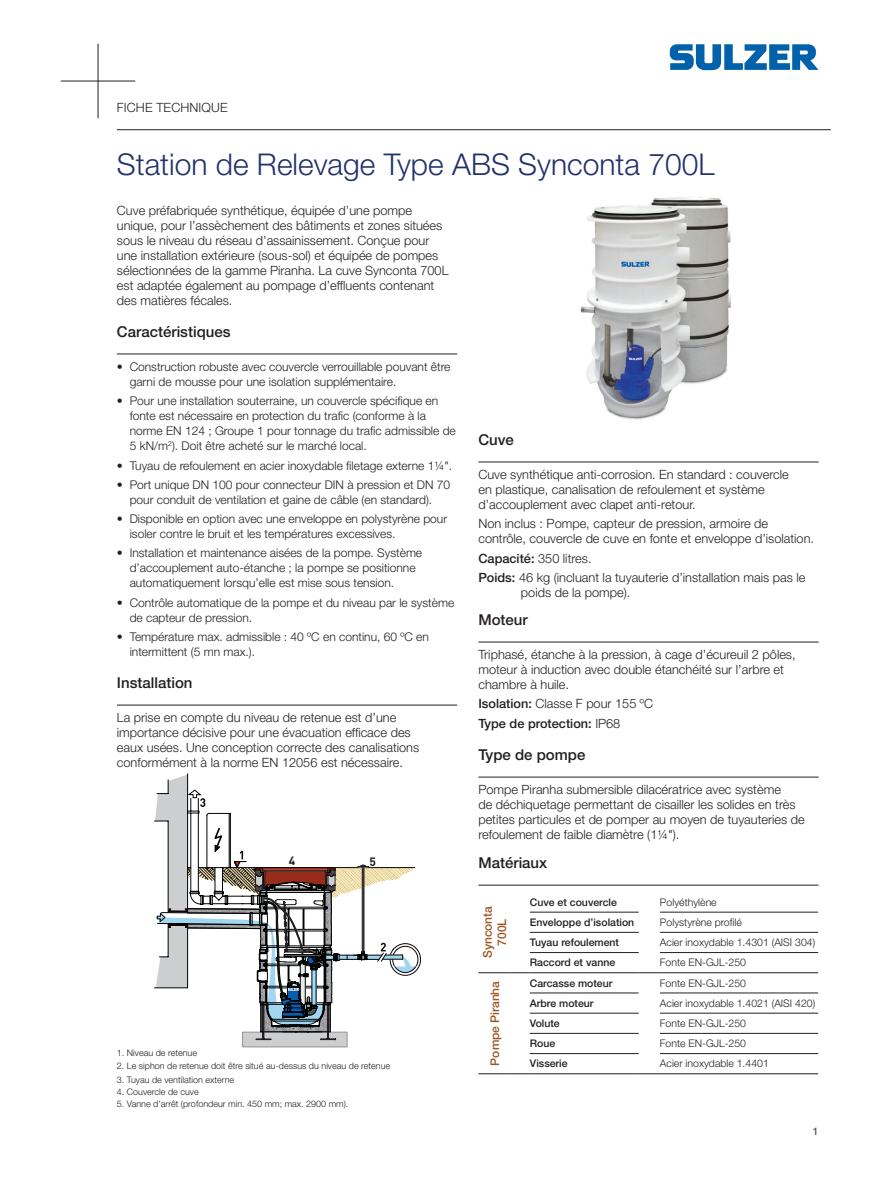
<style>
.page{position:relative;width:893px;height:1191px;background:#fff}
.page>*{position:absolute;margin:0;border:0;box-sizing:border-box;transform-origin:0 0}
.t1{font:300 30px "Helvetica Neue LT Pro";color:#23326a}
.t2{font:500 15px "Helvetica Neue LT Pro";color:#231f20}
.t3{font:300 12.75px/15px "Helvetica Neue LT Pro";color:#231f20}
.t4{font:500 12.75px/19.2px "Helvetica Neue LT Pro";color:#231f20}
.t5{font:300 12px/15px "Helvetica Neue LT Pro";color:#231f20}
.t6{font:500 12px/14.4px "Helvetica Neue LT Pro";letter-spacing:-.005em;color:#9e5522;text-align:center}
.t7{font:700 12px "DIN";color:#231f20}
.t8{font:300 10.5px "Helvetica Neue LT Pro";color:#231f20}
.t9{font:500 10.5px "Helvetica Neue LT Pro";color:#231f20}
.t10{font:500 10.5px "Helvetica Neue LT Pro";color:#5c5c5f}
.t11{font:300 9px "Helvetica Neue LT Pro";color:#231f20}
.s1{font-weight:500}
.s2{font-weight:300}
</style>
<div class="page">
<svg style="left:670px;top:44px;width:148px;height:26px"></svg>
<hr style="left:117px;top:354px;width:340px;height:1px;background:#231f20">
<hr style="left:117px;top:705px;width:340px;height:1px;background:#231f20">
<hr style="left:478px;top:462px;width:341px;height:1px;background:#231f20">
<hr style="left:478px;top:642px;width:341px;height:1px;background:#231f20">
<hr style="left:478px;top:777px;width:341px;height:1px;background:#231f20">
<hr style="left:478px;top:885px;width:341px;height:1px;background:#231f20">
<hr style="left:530px;top:932px;width:109px;height:1px;background:#231f20">
<hr style="left:660px;top:932px;width:158px;height:1px;background:#231f20">
<hr style="left:530px;top:952px;width:109px;height:1px;background:#231f20">
<hr style="left:660px;top:952px;width:158px;height:1px;background:#231f20">
<hr style="left:530px;top:912px;width:109px;height:1px;background:#231f20">
<hr style="left:660px;top:912px;width:158px;height:1px;background:#231f20">
<hr style="left:530px;top:1013px;width:109px;height:1px;background:#231f20">
<hr style="left:660px;top:1013px;width:158px;height:1px;background:#231f20">
<hr style="left:530px;top:1033px;width:109px;height:1px;background:#231f20">
<hr style="left:660px;top:1033px;width:158px;height:1px;background:#231f20">
<hr style="left:530px;top:1053px;width:109px;height:1px;background:#231f20">
<hr style="left:660px;top:1053px;width:158px;height:1px;background:#231f20">
<svg style="left:511px;top:1073px;width:19px;height:1px"></svg>
<hr style="left:530px;top:1073px;width:109px;height:1px;background:#231f20">
<svg style="left:639px;top:1073px;width:21px;height:1px"></svg>
<hr style="left:660px;top:1073px;width:158px;height:1px;background:#231f20">
<hr style="left:478px;top:972px;width:33px;height:1px;background:#231f20">
<svg style="left:511px;top:972px;width:19px;height:1px"></svg>
<hr style="left:530px;top:972px;width:109px;height:1px;background:#231f20">
<svg style="left:639px;top:972px;width:21px;height:1px"></svg>
<hr style="left:660px;top:972px;width:158px;height:1px;background:#231f20">
<hr style="left:478px;top:1073px;width:33px;height:1px;background:#231f20">
<hr style="left:530px;top:992px;width:109px;height:1px;background:#231f20">
<hr style="left:660px;top:992px;width:158px;height:1px;background:#231f20">
<hr style="left:117px;top:129px;width:714px;height:1px;background:#231f20">
<svg style="left:154px;top:773px;width:267px;height:274px"></svg>
<img style="left:580px;top:196px;width:151px;height:224px">
<hr style="left:61px;top:81px;width:74px;height:1px;background:#231f20">
<hr style="left:98px;top:44px;width:1px;height:74px;background:#231f20">
<p class="t3" style="left:117px;top:99px;width:112px">FICHE TECHNIQUE</p>
<h1 class="t1" style="left:117px;top:146px;width:599px">Station de Relevage Type ABS Synconta 700L</h1>
<p class="t3" style="left:117px;top:203px;width:333px">Cuve préfabriquée synthétique, équipée d’une pompe unique, pour l’assèchement des bâtiments et zones situées sous le niveau du réseau d’assainissement. Conçue pour une installation extérieure (sous-sol) et équipée de pompes sélectionnées de la gamme Piranha. La cuve Synconta 700L est adaptée également au pompage d’effluents contenant des matières fécales.</p>
<p class="t2" style="left:117px;top:322px;width:115px">Caractéristiques</p>
<p class="t5" style="left:130px;top:359px;width:322px;text-indent:-13px">• Construction robuste avec couvercle verrouillable pouvant être garni de mousse pour une isolation supplémentaire.</p>
<p class="t5" style="left:130px;top:393px;width:328px;text-indent:-13px">• Pour une installation souterraine, un couvercle spécifique en fonte est nécessaire en protection du trafic (conforme à la norme EN 124 ; Groupe 1 pour tonnage du trafic admissible de 5 kN/m<sup>2</sup>). Doit être acheté sur le marché local.</p>
<p class="t5" style="left:117px;top:457px;width:337px">• Tuyau de refoulement en acier inoxydable filetage externe 1¼".</p>
<p class="t5" style="left:117px;top:477px;width:335px;text-align:center">• Port unique DN 100 pour connecteur DIN à pression et DN 70 pour conduit de ventilation et gaine de câble (en standard).</p>
<p class="t5" style="left:130px;top:511px;width:319px;text-indent:-13px">• Disponible en option avec une enveloppe en polystyrène pour isoler contre le bruit et les températures excessives.</p>
<p class="t5" style="left:130px;top:545px;width:294px;text-indent:-13px">• Installation et maintenance aisées de la pompe. Système d’accouplement auto-étanche ; la pompe se positionne automatiquement lorsqu’elle est mise sous tension.</p>
<p class="t5" style="left:130px;top:594px;width:326px;text-indent:-13px">• Contrôle automatique de la pompe et du niveau par le système de capteur de pression.</p>
<p class="t5" style="left:130px;top:629px;width:301px;text-indent:-13px">• Température max. admissible : 40 ºC en continu, 60 ºC en intermittent (5 mn max.).</p>
<p class="t2" style="left:117px;top:673px;width:77px">Installation</p>
<p class="t3" style="left:117px;top:710px;width:304px">La prise en compte du niveau de retenue est d’une importance décisive pour une évacuation efficace des eaux usées. Une conception correcte des canalisations conformément à la norme EN 12056 est nécessaire.</p>
<p class="t7" style="left:289px;top:853px;width:8px">4</p>
<p class="t7" style="left:370px;top:853px;width:8px">5</p>
<p class="t11" style="left:117px;top:1047px;width:82px">1. Niveau de retenue</p>
<p class="t11" style="left:117px;top:1060px;width:275px">2. Le siphon de retenue doit être situé au-dessus du niveau de retenue</p>
<p class="t11" style="left:117px;top:1074px;width:119px">3. Tuyau de ventilation externe</p>
<p class="t11" style="left:117px;top:1086px;width:83px">4. Couvercle de cuve</p>
<p class="t11" style="left:117px;top:1098px;width:233px">5. Vanne d’arrêt (profondeur min. 450 mm; max. 2900 mm).</p>
<p class="t2" style="left:478px;top:430px;width:37px">Cuve</p>
<p class="t3" style="left:478px;top:467px;width:312px">Cuve synthétique anti-corrosion. En standard : couvercle en plastique, canalisation de refoulement et système d’accouplement avec clapet anti-retour.</p>
<p class="t3" style="left:478px;top:516px;width:337px">Non inclus : Pompe, capteur de pression, armoire de contrôle, couvercle de cuve en fonte et enveloppe d’isolation.</p>
<p class="t3" style="left:478px;top:548px;width:329px;line-height:19.2px"><span class="s1">Capacité:</span> 350 litres.<br><span class="s1">Poids:</span> 46 kg (incluant la tuyauterie d’installation mais pas le</p>
<p class="t3" style="left:521px;top:584px;width:111px">poids de la pompe).</p>
<p class="t2" style="left:478px;top:610px;width:51px">Moteur</p>
<p class="t3" style="left:478px;top:647px;width:319px">Triphasé, étanche à la pression, à cage d’écureuil 2 pôles, moteur à induction avec double étanchéité sur l’arbre et chambre à huile.</p>
<p class="t4" style="left:478px;top:694px;width:176px">Isolation: <span class="s2">Classe F pour 155 ºC<br></span>Type de protection: <span class="s2">IP68</span></p>
<p class="t2" style="left:478px;top:745px;width:108px">Type de pompe</p>
<p class="t3" style="left:478px;top:782px;width:328px">Pompe Piranha submersible dilacératrice avec système<br>de déchiquetage permettant de cisailler les solides en très petites particules et de pomper au moyen de tuyauteries de refoulement de faible diamètre (1¼").</p>
<p class="t2" style="left:478px;top:853px;width:70px">Matériaux</p>
<p class="t6" style="left:480px;top:958px;width:53px;rotate:-90deg">Synconta<br>700L</p>
<p class="t9" style="left:530px;top:895px;width:89px">Cuve et couvercle</p>
<p class="t8" style="left:660px;top:895px;width:58px">Polyéthylène</p>
<p class="t9" style="left:530px;top:916px;width:106px">Enveloppe d’isolation</p>
<p class="t8" style="left:660px;top:916px;width:83px">Polystyrène profilé</p>
<p class="t9" style="left:530px;top:936px;width:91px">Tuyau refoulement</p>
<p class="t8" style="left:660px;top:936px;width:157px">Acier inoxydable 1.4301 (AISI 304)</p>
<p class="t9" style="left:530px;top:956px;width:87px">Raccord et vanne</p>
<p class="t8" style="left:660px;top:956px;width:88px">Fonte EN-GJL-250</p>
<p class="t6" style="left:487px;top:1065px;width:86px;rotate:-90deg">Pompe Piranha</p>
<p class="t9" style="left:530px;top:976px;width:84px">Carcasse moteur</p>
<p class="t8" style="left:660px;top:976px;width:88px">Fonte EN-GJL-250</p>
<p class="t9" style="left:530px;top:996px;width:65px">Arbre moteur</p>
<p class="t8" style="left:660px;top:996px;width:157px">Acier inoxydable 1.4021 (AISI 420)</p>
<p class="t9" style="left:530px;top:1017px;width:31px">Volute</p>
<p class="t8" style="left:660px;top:1016px;width:88px">Fonte EN-GJL-250</p>
<p class="t9" style="left:530px;top:1037px;width:27px">Roue</p>
<p class="t8" style="left:660px;top:1037px;width:88px">Fonte EN-GJL-250</p>
<p class="t9" style="left:530px;top:1057px;width:39px">Visserie</p>
<p class="t8" style="left:660px;top:1057px;width:110px">Acier inoxydable 1.4401</p>
<p class="t10" style="left:813px;top:1124px;width:7px">1</p>
</div>
